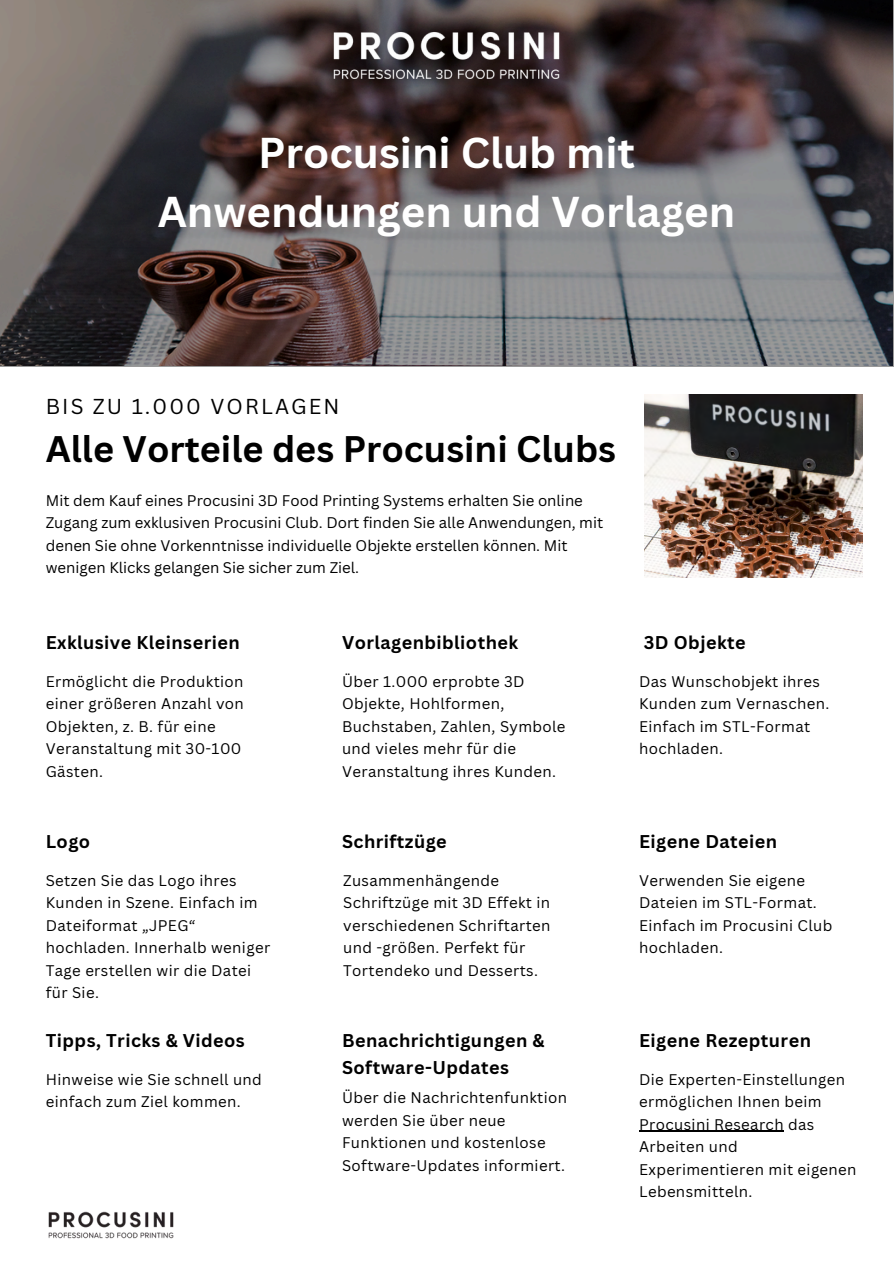
<style>
.page{position:relative;width:894px;height:1264px;background:#fff}
.page>*{position:absolute;margin:0;border:0;box-sizing:border-box;transform-origin:0 0}
.t1{font:700 42px/58.5px "Canva Sans";color:#fff;text-align:center}
.t2{font:700 36px "Canva Sans";color:#000}
.t3{font:21px "Canva Sans";letter-spacing:.1em;color:#000}
.t4{font:700 18px/27px "Canva Sans";letter-spacing:.025em;color:#000}
.t5{font:15px/22.5px "Canva Sans";letter-spacing:.025em;color:#000}
.t6{font:15px/22.5px "Canva Sans";color:#000}
</style>
<div class="page">
<svg style="left:0;top:0;width:892px;height:366px;background:#5f5757"></svg>
<img style="left:327px;top:21px;width:238px;height:69px">
<img style="left:644px;top:395px;width:217px;height:182px">
<hr style="left:639px;top:1130px;width:144px;height:1px;background:#000">
<img style="left:48px;top:1211px;width:126px;height:28px">
<h2 class="t1" style="left:158px;top:123px;width:579px">Procusini Club mit<br>Anwendungen und Vorlagen</h2>
<p class="t3" style="left:46px;top:391px;width:295px">BIS ZU 1.000 VORLAGEN</p>
<h4 class="t2" style="left:46px;top:423px;width:571px">Alle Vorteile des Procusini Clubs</h4>
<h3 class="t6" style="left:46px;top:488px;width:558px">Mit dem Kauf eines Procusini 3D Food Printing Systems erhalten Sie online Zugang zum exklusiven Procusini Club. Dort finden Sie alle Anwendungen, mit denen Sie ohne Vorkenntnisse individuelle Objekte erstellen können. Mit wenigen Klicks gelangen Sie sicher zum Ziel.</h3>
<h4 class="t4" style="left:46px;top:629px;width:195px">Exklusive Kleinserien</h4>
<h4 class="t4" style="left:342px;top:629px;width:177px">Vorlagenbibliothek</h4>
<p class="t5" style="left:46px;top:669px;width:199px">Ermöglicht die Produktion einer größeren Anzahl von<br>Objekten, z. B. für eine<br>Veranstaltung mit 30-100<br>Gästen.</p>
<p class="t5" style="left:342px;top:669px;width:225px">Über 1.000 erprobte 3D<br>Objekte, Hohlformen,<br>Buchstaben, Zahlen, Symbole und vieles mehr für die<br>Veranstaltung ihres Kunden.</p>
<p class="t4" style="left:46px;top:827px;width:46px">Logo</p>
<p class="t4" style="left:342px;top:827px;width:106px">Schriftzüge</p>
<h4 class="t5" style="left:46px;top:868px;width:226px">Setzen Sie das Logo ihres<br>Kunden in Szene. Einfach im<br>Dateiformat „JPEG“ hochladen. Innerhalb weniger<br>Tage erstellen wir die Datei für Sie.</h4>
<h4 class="t5" style="left:343px;top:868px;width:209px">Zusammenhängende<br>Schriftzüge mit 3D Effekt in verschiedenen Schriftarten und -größen. Perfekt für<br>Tortendeko und Desserts.</h4>
<p class="t4" style="left:46px;top:1026px;width:200px">Tipps, Tricks &amp; Videos</p>
<p class="t5" style="left:46px;top:1067px;width:217px">Hinweise wie Sie schnell und einfach zum Ziel kommen.</p>
<h4 class="t4" style="left:342px;top:1026px;width:204px">Benachrichtigungen &amp;<br>Software-Updates</h4>
<p class="t5" style="left:342px;top:1086px;width:226px">Über die Nachrichtenfunktion werden Sie über neue<br>Funktionen und kostenlose<br>Software-Updates informiert.</p>
<p class="t4" style="left:643px;top:629px;width:103px">3D Objekte</p>
<p class="t5" style="left:639px;top:669px;width:192px">Das Wunschobjekt ihres<br>Kunden zum Vernaschen.<br>Einfach im STL-Format hochladen.</p>
<h4 class="t4" style="left:639px;top:827px;width:139px">Eigene Dateien</h4>
<h4 class="t5" style="left:639px;top:868px;width:195px">Verwenden Sie eigene<br>Dateien im STL-Format.<br>Einfach im Procusini Club hochladen.</h4>
<h4 class="t4" style="left:639px;top:1026px;width:173px">Eigene Rezepturen</h4>
<p class="t5" style="left:639px;top:1067px;width:219px">Die Experten-Einstellungen ermöglichen Ihnen beim<br>Procusini Research das<br>Arbeiten und<br>Experimentieren mit eigenen<br>Lebensmitteln.</p>
</div>
